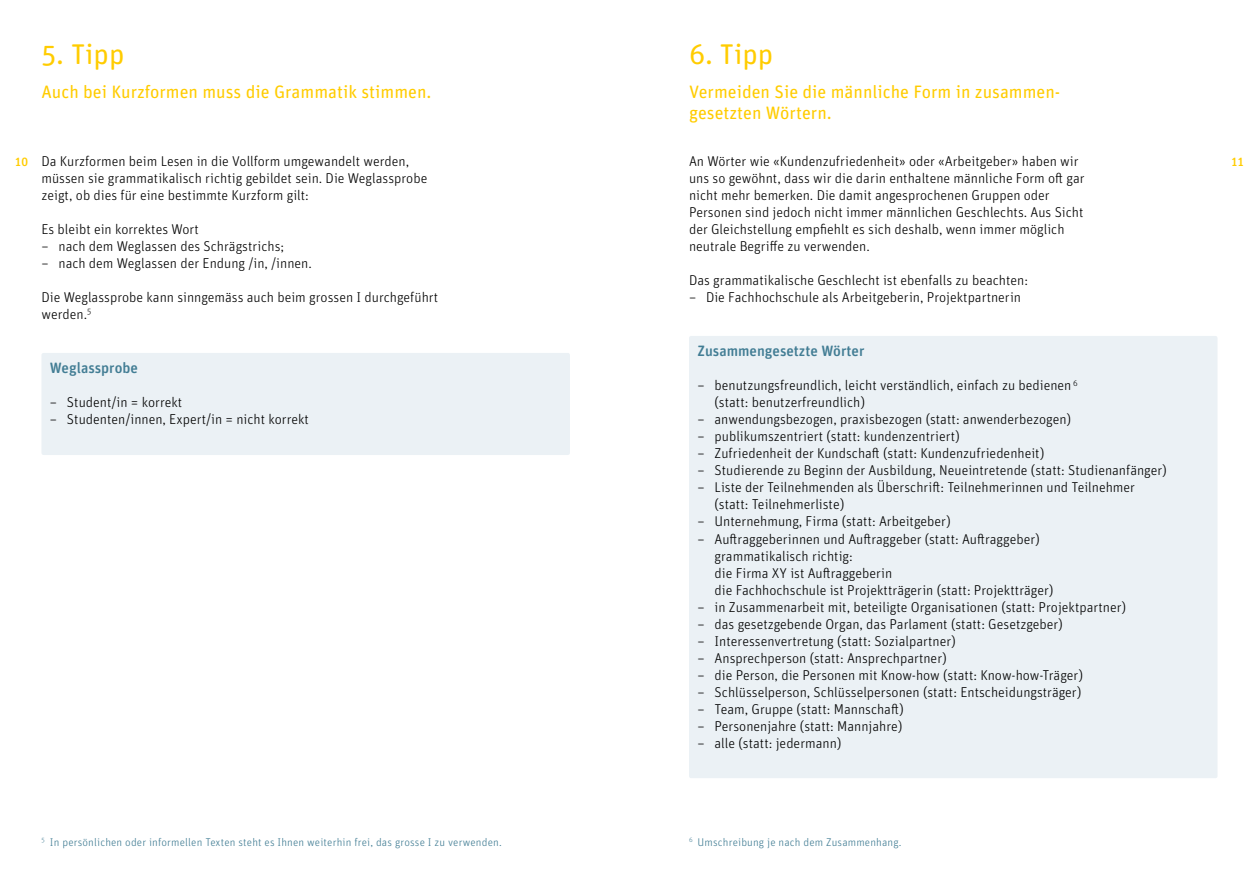
<style>
.page{position:relative;width:1259px;height:893px;background:#fff}
.page>*{position:absolute;margin:0;border:0;box-sizing:border-box;transform-origin:0 0}
.t1{font:28.5px "Unit Rounded Pro";color:#fc0}
.t2{font:18px/21px "Unit Rounded Pro";color:#fc0}
.t3{font:500 15px "Unit Rounded Pro";color:#427d94}
.t4{font:300 14.25px/17px "Unit Rounded Pro";color:#000}
.t5{font:500 12px "Unit Rounded Pro";color:#fc0}
.t6{font:300 11.25px "Unit Rounded Pro";letter-spacing:.015em;color:#427d94}
.s1{font-weight:500;font-size:12px;color:#fc0}
</style>
<div class="page">
<div style="left:41px;top:353px;width:529px;height:102px;background:#ebf1f5;border-radius:2px"></div>
<div style="left:689px;top:336px;width:528px;height:442px;background:#ebf1f5;border-radius:2px"></div>
<h1 class="t1" style="left:41px;top:34px;width:84px">5. Tipp</h1>
<p class="t2" style="left:41px;top:80px;width:391px">Auch bei Kurzformen muss die Grammatik stimmen.</p>
<h1 class="t1" style="left:689px;top:34px;width:86px">6. Tipp</h1>
<p class="t2" style="left:689px;top:80px;width:373px">Vermeiden Sie die männliche Form in zusammen&shy;gesetzten Wörtern.</p>
<p class="t4" style="left:15px;top:152px;width:396px"><span class="s1">10</span> Da Kurzformen beim Lesen in die Vollform umgewandelt werden,</p>
<p class="t5" style="left:1231px;top:153px;width:14px">11</p>
<p class="t4" style="left:41px;top:169px;width:387px">müssen sie grammatikalisch richtig gebildet sein. Die Weglassprobe zeigt, ob dies für eine bestimmte Kurzform gilt:</p>
<p class="t4" style="left:41px;top:220px;width:159px">Es bleibt ein korrektes Wort</p>
<p class="t4" style="left:41px;top:237px;width:244px">– nach dem Weglassen des Schrägstrichs;</p>
<p class="t4" style="left:41px;top:254px;width:272px">– nach dem Weglassen der Endung /in, /innen.</p>
<p class="t4" style="left:41px;top:288px;width:398px">Die Weglassprobe kann sinngemäss auch beim grossen I durchgeführt werden.<sup>5</sup></p>
<p class="t4" style="left:689px;top:152px;width:397px">An Wörter wie «Kundenzufriedenheit» oder «Arbeitgeber» haben wir uns so gewöhnt, dass wir die darin enthaltene männliche Form oft gar nicht mehr bemerken. Die damit angesprochenen Gruppen oder Personen sind jedoch nicht immer männlichen Geschlechts. Aus Sicht der Gleichstellung empfiehlt es sich deshalb, wenn immer möglich neutrale Begriffe zu verwenden.</p>
<p class="t4" style="left:689px;top:271px;width:340px">Das grammatikalische Geschlecht ist ebenfalls zu beachten:</p>
<p class="t4" style="left:689px;top:288px;width:333px">– Die Fachhochschule als Arbeitgeberin, Projektpartnerin</p>
<p class="t3" style="left:50px;top:358px;width:89px">Weglassprobe</p>
<p class="t4" style="left:50px;top:394px;width:134px">– Student/in = korrekt</p>
<p class="t4" style="left:50px;top:411px;width:260px">– Studenten/innen, Expert/in = nicht korrekt</p>
<p class="t6" style="left:41px;top:835px;width:462px"><sup>5</sup> In persönlichen oder informellen Texten steht es Ihnen weiterhin frei, das grosse I zu verwenden.</p>
<p class="t3" style="left:697px;top:341px;width:168px">Zusammengesetzte Wörter</p>
<p class="t4" style="left:714px;top:377px;width:365px;text-indent:-17px">– benutzungsfreundlich, leicht verständlich, einfach zu bedienen <sup>6 </sup>(statt: benutzerfreundlich)</p>
<p class="t4" style="left:697px;top:411px;width:375px">– anwendungsbezogen, praxisbezogen (statt: anwenderbezogen)</p>
<p class="t4" style="left:697px;top:428px;width:264px">– publikumszentriert (statt: kundenzentriert)</p>
<p class="t4" style="left:697px;top:445px;width:348px">– Zufriedenheit der Kundschaft (statt: Kundenzufriedenheit)</p>
<p class="t4" style="left:697px;top:462px;width:471px">– Studierende zu Beginn der Ausbildung, Neueintretende (statt: Studienanfänger)</p>
<p class="t4" style="left:714px;top:479px;width:422px;text-indent:-17px">– Liste der Teilnehmenden als Überschrift: Teilnehmerinnen und Teilnehmer (statt: Teilnehmerliste)</p>
<p class="t4" style="left:697px;top:513px;width:255px">– Unternehmung, Firma (statt: Arbeitgeber)</p>
<p class="t4" style="left:714px;top:530px;width:340px;text-indent:-17px">– Auftraggeberinnen und Auftraggeber (statt: Auftraggeber) grammatikalisch richtig:<br>die Firma XY ist Auftraggeberin<br>die Fachhochschule ist Projektträgerin (statt: Projektträger)</p>
<p class="t4" style="left:697px;top:598px;width:430px">– in Zusammenarbeit mit, beteiligte Organisationen (statt: Projektpartner)</p>
<p class="t4" style="left:697px;top:615px;width:367px">– das gesetzgebende Organ, das Parlament (statt: Gesetzgeber)</p>
<p class="t4" style="left:697px;top:632px;width:260px">– Interessenvertretung (statt: Sozialpartner)</p>
<p class="t4" style="left:697px;top:649px;width:251px">– Ansprechperson (statt: Ansprechpartner)</p>
<p class="t4" style="left:697px;top:666px;width:387px">– die Person, die Personen mit Know-how (statt: Know-how-Träger)</p>
<p class="t4" style="left:697px;top:683px;width:385px">– Schlüsselperson, Schlüsselpersonen (statt: Entscheidungsträger)</p>
<p class="t4" style="left:697px;top:700px;width:208px">– Team, Gruppe (statt: Mannschaft)</p>
<p class="t4" style="left:697px;top:717px;width:206px">– Personenjahre (statt: Mannjahre)</p>
<p class="t4" style="left:697px;top:734px;width:145px">– alle (statt: jedermann)</p>
<p class="t6" style="left:689px;top:835px;width:214px"><sup>6</sup> Umschreibung je nach dem Zusammenhang.</p>
</div>
